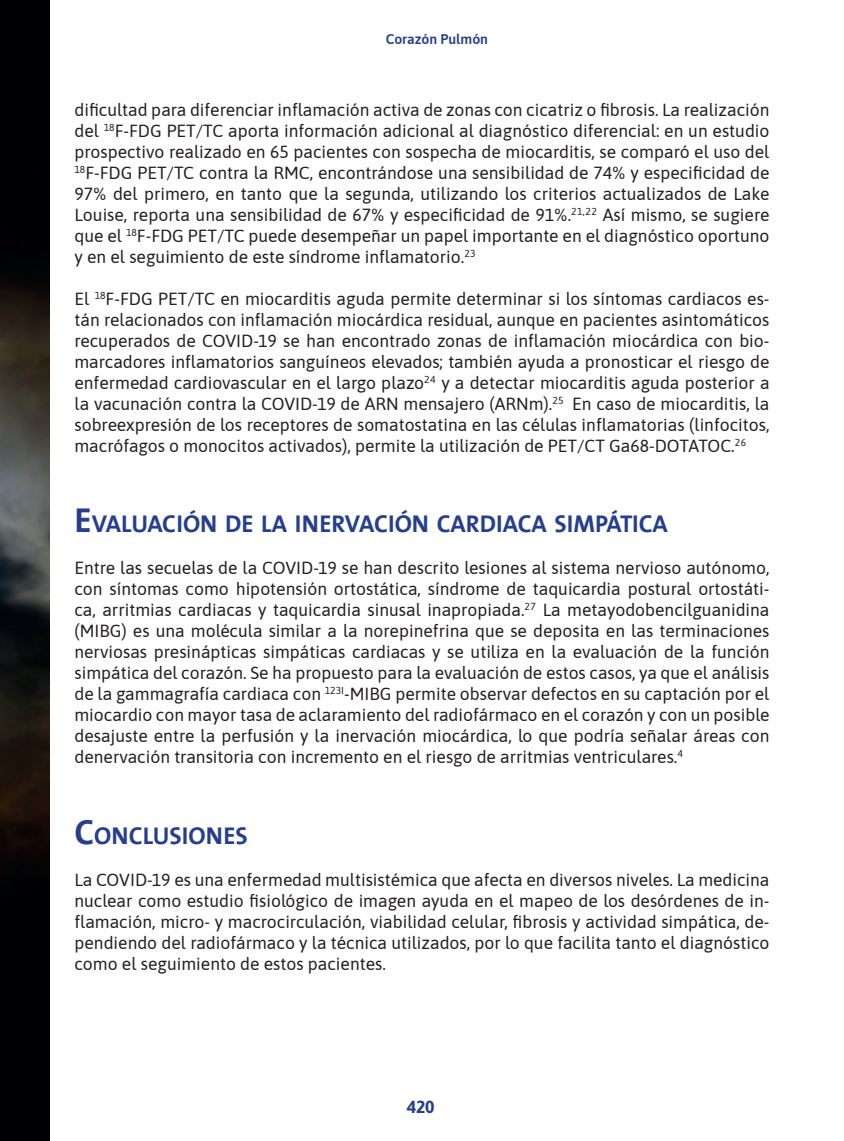
<style>
.page{position:relative;width:844px;height:1141px;background:#fff}
.page>*{position:absolute;margin:0;border:0;box-sizing:border-box;transform-origin:0 0}
.subtitulo{font:24.5px "The Sans Bold Caps";color:#253f8e}
.texto_gral{font:17.5px/21px "Asap";color:#231f20;text-align:justify}
.t1{font:700 17.5px "Asap";color:#253f8e}
.t2{font:600 14px "Asap";color:#253f8e}
.s1{font-size:35px}
</style>
<div class="page">
<img style="left:0;top:0;width:50px;height:1141px">
<p class="t2" style="left:385px;top:29px;width:104px">Corazón Pulmón</p>
<p class="texto_gral" style="left:74px;top:98px;width:696px">dificultad para diferenciar inflamación activa de zonas con cicatriz o fibrosis. La realización del <sup>18</sup>F-FDG PET/TC aporta información adicional al diagnóstico diferencial: en un estudio prospectivo realizado en 65 pacientes con sospecha de miocarditis, se comparó el uso del <sup>18</sup>F-FDG PET/TC contra la RMC, encontrándose una sensibilidad de 74% y especificidad de 97% del primero, en tanto que la segunda, utilizando los criterios actualizados de Lake Louise, reporta una sensibilidad de 67% y especificidad de 91%.<sup>21,22</sup> Así mismo, se sugiere que el <sup>18</sup>F-FDG PET/TC puede desempeñar un papel importante en el diagnóstico oportuno y en el seguimiento de este síndrome inflamatorio.<sup>23</sup></p>
<p class="texto_gral" style="left:74px;top:287px;width:696px">El <sup>18</sup>F-FDG PET/TC en miocarditis aguda permite determinar si los síntomas cardiacos es&shy;tán relacionados con inflamación miocárdica residual, aunque en pacientes asintomáticos recuperados de COVID-19 se han encontrado zonas de inflamación miocárdica con bio&shy;marcadores inflamatorios sanguíneos elevados; también ayuda a pronosticar el riesgo de enfermedad cardiovascular en el largo plazo<sup>24</sup> y a detectar miocarditis aguda posterior a la vacunación contra la COVID-19 de ARN mensajero (ARNm).<sup>25</sup> En caso de miocarditis, la sobreexpresión de los receptores de somatostatina en las células inflamatorias (linfocitos, macrófagos o monocitos activados), permite la utilización de PET/CT Ga68-DOTATOC.<sup>26</sup></p>
<p class="subtitulo" style="left:74px;top:503px;width:595px"><span class="s1">E</span>VALUACIÓN DE LA INERVACIÓN CARDIACA SIMPÁTICA</p>
<p class="texto_gral" style="left:74px;top:557px;width:696px">Entre las secuelas de la COVID-19 se han descrito lesiones al sistema nervioso autónomo, con síntomas como hipotensión ortostática, síndrome de taquicardia postural ortostáti&shy;ca, arritmias cardiacas y taquicardia sinusal inapropiada.<sup>27</sup> La metayodobencilguanidina (MIBG) es una molécula similar a la norepinefrina que se deposita en las terminaciones nerviosas presinápticas simpáticas cardiacas y se utiliza en la evaluación de la función simpática del corazón. Se ha propuesto para la evaluación de estos casos, ya que el análisis de la gammagrafía cardiaca con <sup>123I</sup>-MIBG permite observar defectos en su captación por el miocardio con mayor tasa de aclaramiento del radiofármaco en el corazón y con un posible desajuste entre la perfusión y la inervación miocárdica, lo que podría señalar áreas con denervación transitoria con incremento en el riesgo de arritmias ventriculares.<sup>4</sup></p>
<p class="subtitulo" style="left:74px;top:815px;width:175px"><span class="s1">C</span>ONCLUSIONES</p>
<p class="texto_gral" style="left:74px;top:868px;width:696px">La COVID-19 es una enfermedad multisistémica que afecta en diversos niveles. La medicina nuclear como estudio fisiológico de imagen ayuda en el mapeo de los desórdenes de in&shy;flamación, micro- y macrocirculación, viabilidad celular, fibrosis y actividad simpática, de&shy;pendiendo del radiofármaco y la técnica utilizados, por lo que facilita tanto el diagnóstico como el seguimiento de estos pacientes.</p>
<p class="t1" style="left:407px;top:1094px;width:29px">420</p>
</div>
